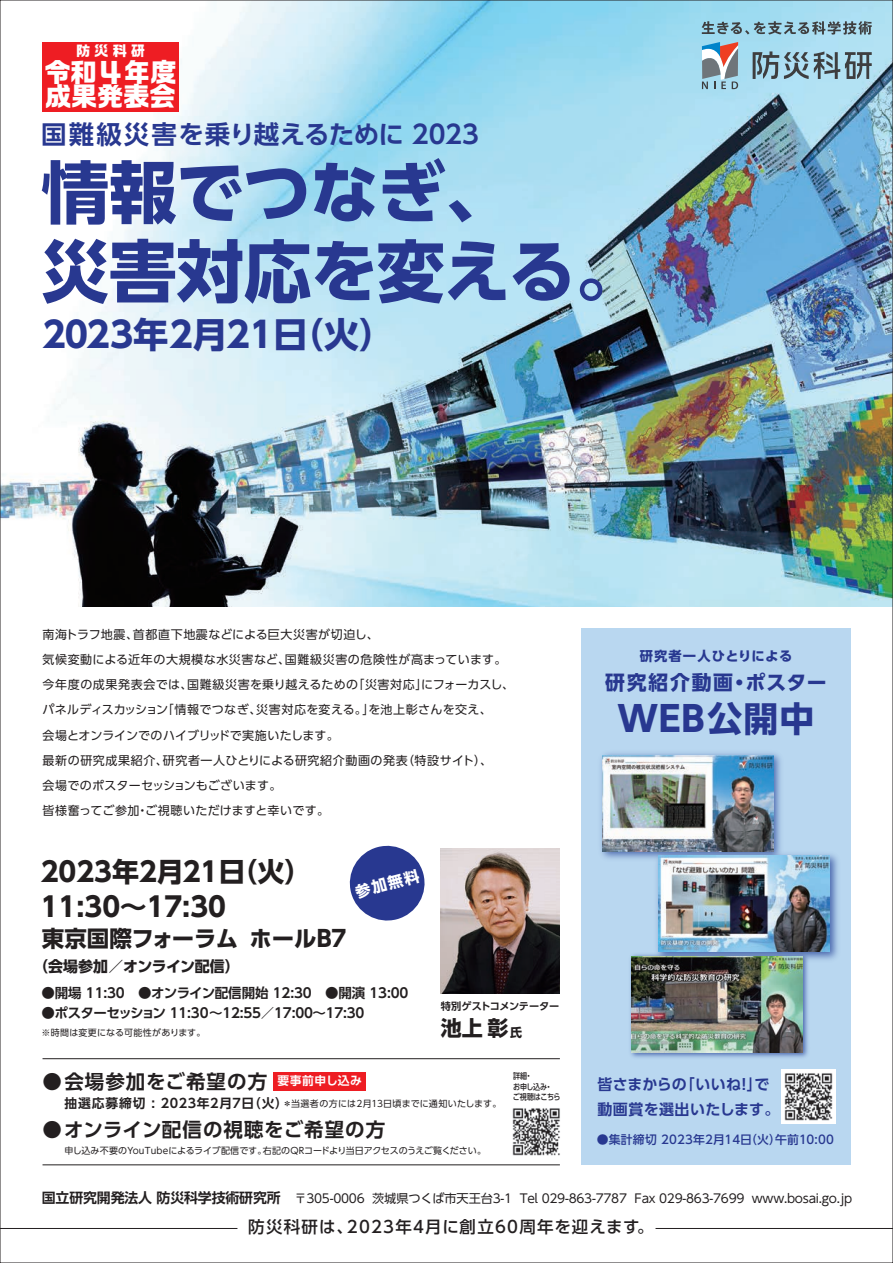
<style>
.page{position:relative;width:893px;height:1263px;background:#fff}
.page>*{position:absolute;margin:0;border:0;box-sizing:border-box;transform-origin:0 0}
.t1{font:700 67.95px/79.1px "UD Shin Go Pro";letter-spacing:-.01em;color:#283890}
.t2{font:700 35.25px "UD Shin Go Pro";color:#283890}
.t3{font:700 34.8px "UD Shin Go Pro";letter-spacing:.035em;color:#283890}
.t4{font:700 27px "UD Shin Go Pro";color:#231f20}
.t5{font:700 26.1px/23.7px "Ro G San Srf Std";color:#fff}
.t6{font:700 25.5px "UD Shin Go Pro De";letter-spacing:.015em;color:#283890}
.t7{font:700 22.5px "UD Shin Go Pro";letter-spacing:-.005em;color:#231f20}
.t8{font:700 21px "UD Shin Go Pro";color:#231f20}
.t9{font:700 19.95px "UD Shin Go Pro";letter-spacing:.085em;color:#283890}
.t10{font:700 19.5px "UD Shin Go Pro De";letter-spacing:.05em;color:#231f20}
.t11{font:500 16.5px "UD Shin Go Pro";letter-spacing:.075em;color:#231f20}
.t12{font:700 15.15px "UD Shin Go Pro";color:#fff}
.t13{font:700 15px/25.2px "UD Shin Go Pro De";letter-spacing:.02em;color:#283890}
.t14{font:700 15px "UD Shin Go Pro";letter-spacing:-.02em;color:#231f20}
.t15{font:700 14.1px "Ro G San Srf Std";color:#fff}
.t16{font:700 13.5px "UD Shin Go Pro De";letter-spacing:-.015em;color:#231f20}
.t17{font:700 13.35px "UD Shin Go Pro";letter-spacing:.065em;color:#283890}
.t18{font:700 12.75px "UD Shin Go Pro De";letter-spacing:.05em;color:#231f20}
.t19{font:12.15px "UD Shin Go Pro";letter-spacing:-.02em;color:#231f20}
.t20{font:12px/25.2px "UD Shin Go Pro";letter-spacing:.035em;color:#231f20}
.t21{font:500 11.85px "UD Shin Go Pro";letter-spacing:.015em;color:#283890}
.t22{font:700 11.85px "UD Shin Go Pro De";letter-spacing:.05em;color:#fff}
.t23{font:700 10.2px "UD Shin Go Pro De";letter-spacing:-.01em;color:#231f20}
.t24{font:9px "UD Shin Go Pro";letter-spacing:.005em;color:#231f20}
.t25{font:9px "UD Shin Go Pro";letter-spacing:.025em;color:#231f20}
.t26{font:500 8.25px/10.5px "UD Shin Go Pro";letter-spacing:-.01em;color:#231f20;scale:.85 1}
.s1{font-size:28.05px}
.s2{font-size:12px}
.s3{font-family:"UD Shin Go Pro De";font-weight:700;font-size:13.95px}
</style>
<div class="page">
<div style="left:581px;top:628px;width:269px;height:537px;background:#b9d7f0"></div>
<img style="left:2px;top:2px;width:889px;height:604px">
<img style="left:512px;top:1108px;width:48px;height:48px">
<hr style="left:43px;top:1164px;width:517px;height:1px;background:#231f20">
<hr style="left:43px;top:1058px;width:517px;height:1px;background:#231f20">
<div style="left:273px;top:1072px;width:93px;height:18px;background:#ee1d23"></div>
<img style="left:781px;top:1070px;width:54px;height:54px">
<svg style="left:349px;top:845px;width:76px;height:76px"></svg>
<svg style="left:753px;top:51px;width:119px;height:28px;background:#83a1ad"></svg>
<svg style="left:702px;top:42px;width:36px;height:47px"></svg>
<svg style="left:702px;top:21px;width:170px;height:14px;background:#7da0ae"></svg>
<hr style="left:0;top:1228px;width:237px;height:1px;background:#231f20">
<hr style="left:655px;top:1228px;width:238px;height:1px;background:#231f20">
<img style="left:601px;top:753px;width:180px;height:106px">
<img style="left:602px;top:755px;width:171px;height:96px">
<img style="left:651px;top:848px;width:187px;height:112px">
<img style="left:658px;top:855px;width:171px;height:97px">
<img style="left:630px;top:951px;width:182px;height:107px">
<img style="left:632px;top:956px;width:170px;height:96px">
<img style="left:441px;top:848px;width:119px;height:145px">
<div style="left:43px;top:42px;width:136px;height:69px;background:#ee1d23"></div>
<p class="t15" style="left:76px;top:41px;width:70px">防災科研</p>
<h3 class="t5" style="left:44px;top:60px;width:134px">令和<span class="s1">4</span>年度成果発表会</h3>
<h3 class="t6" style="left:41px;top:114px;width:439px">国難級災害を乗り越えるために 2023</h3>
<h1 class="t1" style="left:41px;top:151px;width:603px">情報でつなぎ、<br>災害対応を変える。</h1>
<h2 class="t2" style="left:42px;top:306px;width:353px">2023年2月21日（火）</h2>
<p class="t20" style="left:42px;top:621px;width:473px">南海トラフ地震、首都直下地震などによる巨大災害が切迫し、<br>気候変動による近年の大規模な水災害など、国難級災害の危険性が高まっています。今年度の成果発表会では、国難級災害を乗り越えるための「災害対応」にフォーカスし、パネルディスカッション「情報でつなぎ、災害対応を変える。」を池上彰さんを交え、<br>会場とオンラインでのハイブリッドで実施いたします。<br>最新の研究成果紹介、研究者一人ひとりによる研究紹介動画の発表（特設サイト）、<br>会場でのポスターセッションもございます。<br>皆様奮ってご参加・ご視聴いただけますと幸いです。</p>
<h3 class="t4" style="left:41px;top:850px;width:272px">2023年2月21日（火）</h3>
<h3 class="t4" style="left:41px;top:884px;width:187px">11:30～17:30</h3>
<h3 class="t7" style="left:42px;top:920px;width:306px">東京国際フォーラム ホールB7</h3>
<p class="t14" style="left:33px;top:954px;width:208px">（会場参加／オンライン配信）</p>
<p class="t12" style="left:353px;top:880px;width:67px;rotate:-15deg">参加無料</p>
<p class="t16" style="left:41px;top:982px;width:368px">●開場 11:30　●オンライン配信開始 12:30　●開演 13:00</p>
<p class="t16" style="left:41px;top:1002px;width:325px">●ポスターセッション 11:30～12:55／17:00～17:30</p>
<p class="t25" style="left:41px;top:1026px;width:166px">※時間は変更になる可能性があります。</p>
<p class="t23" style="left:441px;top:998px;width:120px">特別ゲストコメンテーター</p>
<h3 class="t8" style="left:441px;top:1011px;width:83px">池上彰<span class="s2">氏</span></h3>
<p class="t17" style="left:640px;top:645px;width:154px">研究者一人ひとりによる</p>
<h3 class="t9" style="left:605px;top:666px;width:223px">研究紹介動画・ポスター</h3>
<h3 class="t3" style="left:618px;top:691px;width:198px">WEB公開中</h3>
<h3 class="t10" style="left:43px;top:1065px;width:226px">●会場参加をご希望の方</h3>
<p class="t18" style="left:64px;top:1093px;width:225px">抽選応募締切 : 2023年2月7日（火）</p>
<p class="t26" style="left:513px;top:1070px;width:57px">詳細・<br>お申し込み・ご視聴はこちら</p>
<p class="t22" style="left:277px;top:1071px;width:86px">要事前申し込み</p>
<p class="t13" style="left:597px;top:1071px;width:184px">皆さまからの「いいね！」で動画賞を選出いたします。</p>
<p class="t21" style="left:597px;top:1130px;width:238px">●集計締切 2023年2月14日（火）午前10:00</p>
<p class="t25" style="left:283px;top:1096px;width:220px">＊当選者の方には2月13日頃までに通知いたします。</p>
<p class="t24" style="left:64px;top:1143px;width:438px">申し込み不要のYouTubeによるライブ配信です。右記のQRコードより当日アクセスのうえご覧ください。　　</p>
<h3 class="t10" style="left:43px;top:1114px;width:344px">●オンライン配信の視聴をご希望の方</h3>
<p class="t19" style="left:42px;top:1189px;width:812px"><span class="s3">国立研究開発法人 防災科学技術研究所</span> 〒305-0006 茨城県つくば市天王台3-1 Tel 029-863-7787 Fax 029-863-7699 www.bosai.go.jp</p>
<h3 class="t11" style="left:248px;top:1213px;width:407px">防災科研は、2023年4月に創立60周年を迎えます。</h3>
</div>
